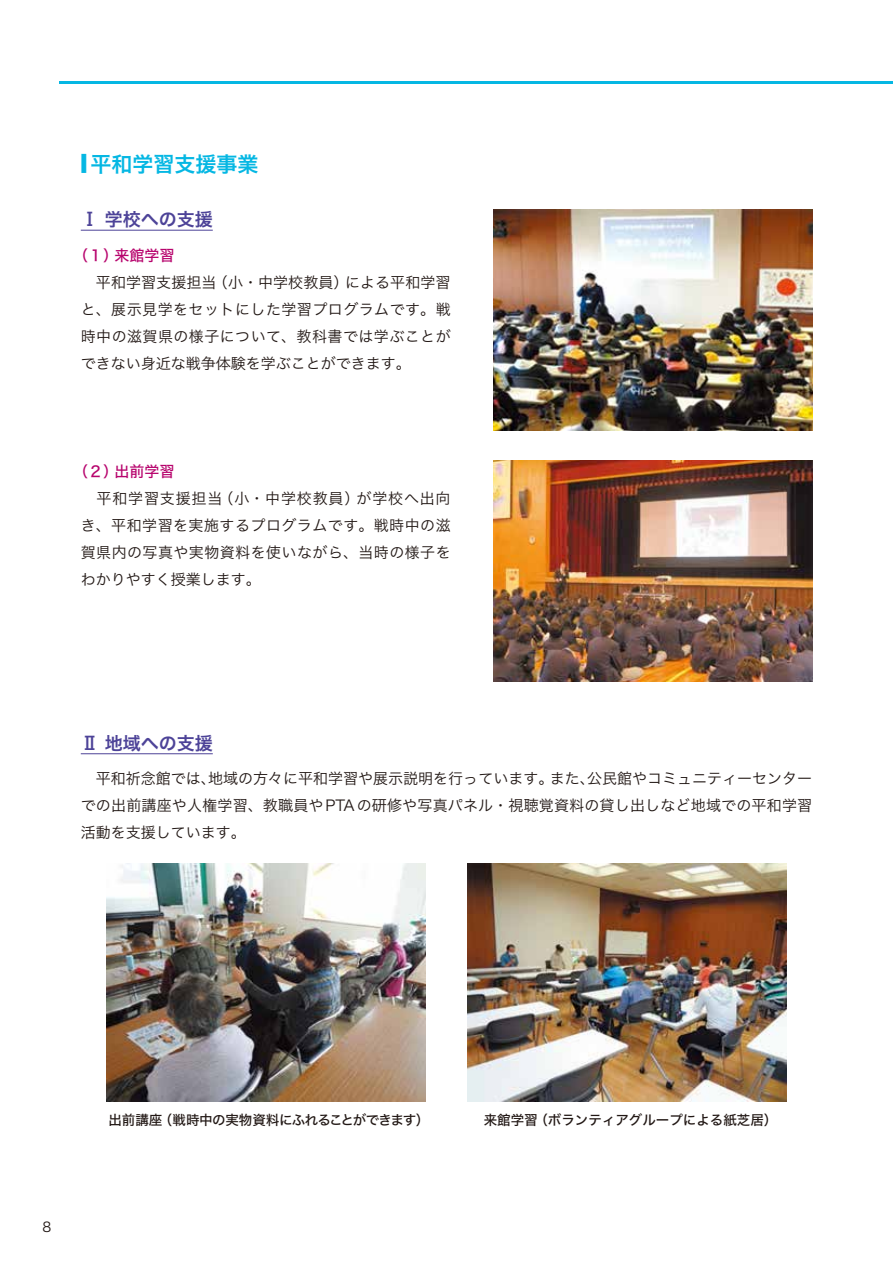
<style>
.page{position:relative;width:893px;height:1263px;background:#fff}
.page>*{position:absolute;margin:0;border:0;box-sizing:border-box;transform-origin:0 0}
.t1{font:21px "Hiragino Sans W6";color:#05b7e3}
.t2{font:18px "Hiragino Sans W6";color:#4d4398}
.t3{font:15px/27px "Hiragino Sans W3";letter-spacing:.015em;color:#221815;text-align:justify}
.t4{font:15px "Hiragino Sans W5";color:#b7046d}
.t5{font:13.5px "Hiragino Sans W5";letter-spacing:-.03em;color:#221815}
.t6{font:13.5px "Hiragino Sans W5";color:#221815}
.t7{font:13.5px "Hiragino Sans W3";color:#221815}
.s1{font-size:25.2px}
.s2{font-family:"UD Shin Go Pro";font-weight:500}
</style>
<div class="page">
<hr style="left:81px;top:230px;width:132px;height:1px;background:#4d4398">
<hr style="left:81px;top:753px;width:132px;height:1px;background:#4d4398">
<img style="left:493px;top:210px;width:319px;height:221px">
<img style="left:493px;top:461px;width:319px;height:221px">
<img style="left:106px;top:863px;width:319px;height:238px">
<img style="left:468px;top:863px;width:319px;height:238px">
<hr style="left:60px;top:81px;width:833px;height:3px;background:#05b7e3">
<h1 class="t1" style="left:81px;top:145px;width:179px"><span class="s1">■</span> 平和学習支援事業</h1>
<p class="t2" style="left:81px;top:203px;width:133px"><span class="s2">Ⅰ</span> 学校への支援</p>
<p class="t4" style="left:73px;top:242px;width:103px">（１）来館学習</p>
<p class="t3" style="left:81px;top:268px;width:371px">　平和学習支援担当（小・中学校教員）による平和学習と、展示見学をセットにした学習プログラムです。戦時中の滋賀県の様子について、教科書では学ぶことができない身近な戦争体験を学ぶことができます。</p>
<p class="t4" style="left:73px;top:458px;width:103px">（２）出前学習</p>
<p class="t3" style="left:81px;top:484px;width:371px">　平和学習支援担当（小・中学校教員）が学校へ出向き、平和学習を実施するプログラムです。戦時中の滋賀県内の写真や実物資料を使いながら、当時の様子をわかりやすく授業します。</p>
<p class="t2" style="left:81px;top:726px;width:133px"><span class="s2">Ⅱ</span> 地域への支援</p>
<p class="t3" style="left:81px;top:764px;width:733px">　平和祈念館では、地域の方々に平和学習や展示説明を行っています。また、公民館やコミュニティーセンターでの出前講座や人権学習、教職員やPTAの研修や写真パネル・視聴覚資料の貸し出しなど地域での平和学習活動を支援しています。</p>
<p class="t7" style="left:43px;top:1214px;width:10px">8</p>
<p class="t5" style="left:109px;top:1108px;width:322px">出前講座（戦時中の実物資料にふれることができます）</p>
<p class="t6" style="left:484px;top:1108px;width:295px">来館学習（ボランティアグループによる紙芝居）</p>
</div>
